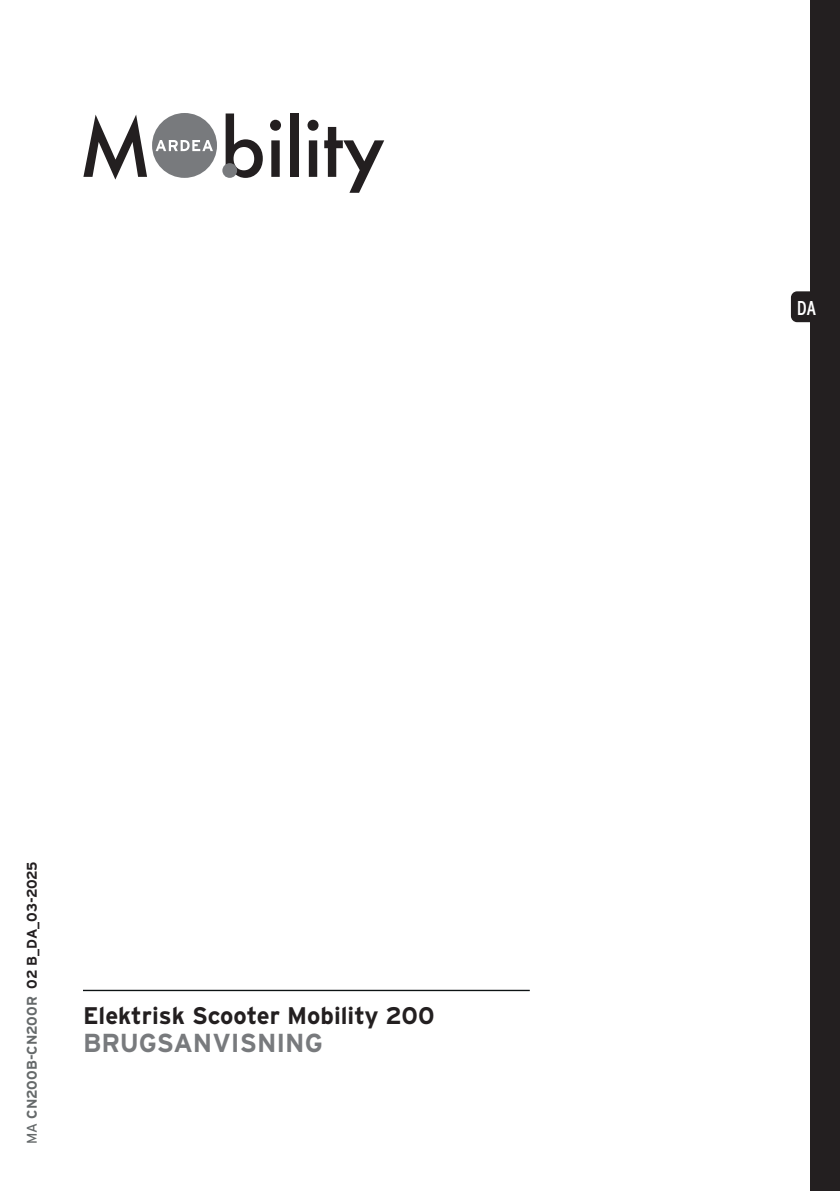
<style>
.page{position:relative;width:840px;height:1191px;background:#fff}
.page>*{position:absolute;margin:0;border:0;box-sizing:border-box;transform-origin:0 0}
.t1{font:700 26px "Interstate";color:#787a7d}
.t2{font:700 24px "Interstate";color:#231f20}
.t3{font:20px "Interstate Condensed";color:#fff}
.t4{font:700 14px "Interstate";letter-spacing:-.005em;color:#231f20}
.s1{font-weight:400;color:#65696a}
.s2{color:#65696a}
</style>
<div class="page">
<div style="left:809px;top:0;width:30px;height:1191px;background:#231f20"></div>
<hr style="left:83px;top:989px;width:446px;height:2px;background:#0d1214">
<svg style="left:790px;top:291px;width:20px;height:31px"></svg>
<svg style="left:83px;top:115px;width:64px;height:65px"></svg>
<svg style="left:225px;top:113px;width:38px;height:65px"></svg>
<svg style="left:270px;top:120px;width:11px;height:57px"></svg>
<div style="left:290px;top:113px;width:8px;height:64px;background:#231f20"></div>
<svg style="left:307px;top:120px;width:11px;height:57px"></svg>
<svg style="left:324px;top:127px;width:60px;height:66px"></svg>
<div style="left:152px;top:113px;width:65px;height:65px;background:#787a7d;border-radius:50%"></div>
<svg style="left:155px;top:140px;width:58px;height:11px"></svg>
<div style="left:222px;top:163px;width:15px;height:15px;background:#787a7d;border-radius:50%"></div>
<p class="t4" style="left:23px;top:1143px;width:284px;rotate:-90deg"><span class="s1">MA</span> <span class="s2">CN200B-CN200R</span> 02 B_DA_03-2025</p>
<h2 class="t2" style="left:83px;top:1000px;width:353px">Elektrisk Scooter Mobility 200</h2>
<h1 class="t1" style="left:83px;top:1027px;width:241px">BRUGSANVISNING</h1>
<h3 class="t3" style="left:796px;top:296px;width:21px">DA</h3>
</div>
